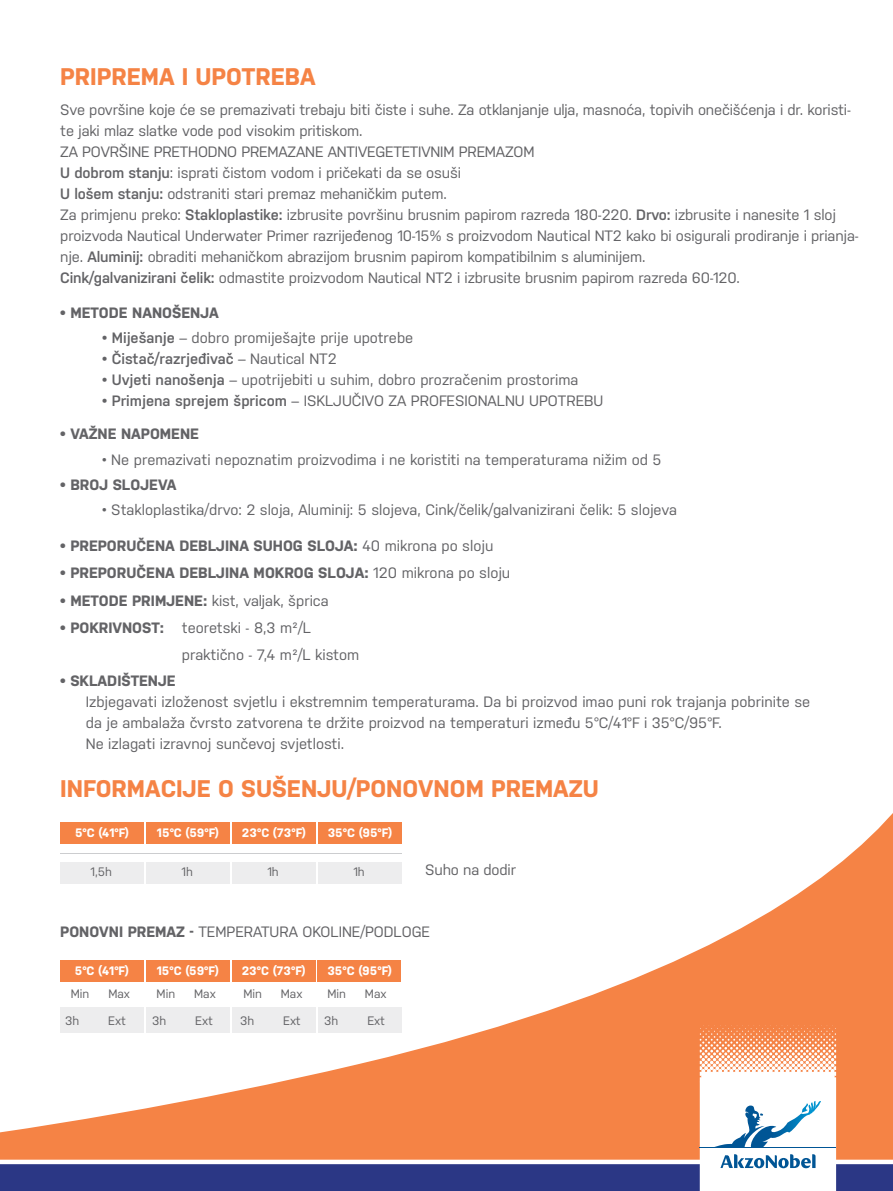
<style>
.page{position:relative;width:893px;height:1191px;background:#fff}
.page>*{position:absolute;margin:0;border:0;box-sizing:border-box;transform-origin:0 0}
.t1{font:700 24px "Nudista";color:#f58345}
.t2{font:15px/21px "Nudista";letter-spacing:-.01em;color:#636366}
.t3{font:700 15px "Nudista";color:#636366}
.t4{font:600 15px "Nudista";color:#636366}
.t5{font:700 12.15px "Nudista";color:#fff}
.t6{font:12.15px "Nudista";color:#636366}
.s1{font-weight:600}
.s2{font-weight:400}
.s3{font-weight:700}
</style>
<div class="page">
<svg style="left:60px;top:813px;width:833px;height:212px"></svg>
<div style="left:61px;top:822px;width:83px;height:22px;background:#f58345"></div>
<div style="left:60px;top:862px;width:83px;height:22px;background:#ededee"></div>
<div style="left:147px;top:822px;width:83px;height:22px;background:#f58345"></div>
<div style="left:146px;top:862px;width:83px;height:22px;background:#ededee"></div>
<div style="left:232px;top:822px;width:83px;height:22px;background:#f58345"></div>
<div style="left:232px;top:862px;width:83px;height:22px;background:#ededee"></div>
<div style="left:318px;top:822px;width:83px;height:22px;background:#f58345"></div>
<div style="left:318px;top:862px;width:83px;height:22px;background:#ededee"></div>
<hr style="left:60px;top:853px;width:341px;height:1px;background:#cccdcf">
<div style="left:60px;top:959px;width:83px;height:22px;background:#f58345"></div>
<div style="left:60px;top:1007px;width:83px;height:25px;background:#ededee"></div>
<div style="left:146px;top:1007px;width:83px;height:25px;background:#ededee"></div>
<div style="left:232px;top:1007px;width:83px;height:25px;background:#ededee"></div>
<div style="left:318px;top:1007px;width:83px;height:25px;background:#ededee"></div>
<div style="left:146px;top:959px;width:83px;height:22px;background:#f58345"></div>
<div style="left:232px;top:959px;width:83px;height:22px;background:#f58345"></div>
<div style="left:318px;top:959px;width:83px;height:22px;background:#f58345"></div>
<svg style="left:0;top:1025px;width:893px;height:166px"></svg>
<hr style="left:700px;top:1147px;width:136px;height:1px;background:#005595">
<h1 class="t1" style="left:60px;top:59px;width:257px">PRIPREMA I UPOTREBA</h1>
<p class="t2" style="left:60px;top:98px;width:800px">Sve površine koje će se premazivati trebaju biti čiste i suhe. Za otklanjanje ulja, masnoća, topivih onečišćenja i dr. koristi&shy;te jaki mlaz slatke vode pod visokim pritiskom.<br>ZA POVRŠINE PRETHODNO PREMAZANE ANTIVEGETETIVNIM PREMAZOM<br><span class="s1">U dobrom stanju</span>: isprati čistom vodom i pričekati da se osuši<br><span class="s1">U lošem stanju:</span> odstraniti stari premaz mehaničkim putem.<br>Za primjenu preko: <span class="s1">Stakloplastike:</span> izbrusite površinu brusnim papirom razreda 180-220. <span class="s1">Drvo:</span> izbrusite i nanesite 1 sloj proizvoda Nautical Underwater Primer razrijeđenog 10-15% s proizvodom Nautical NT2 kako bi osigurali prodiranje i prianja&shy;nje. <span class="s1">Aluminij:</span> obraditi mehaničkom abrazijom brusnim papirom kompatibilnim s aluminijem.<br><span class="s1">Cink/galvanizirani čelik:</span> odmastite proizvodom Nautical NT2 i izbrusite brusnim papirom razreda 60-120.</p>
<p class="t3" style="left:60px;top:302px;width:160px">• METODE NANOŠENJA</p>
<p class="t2" style="left:102px;top:326px;width:313px"><span class="s1">• Miješanje</span> – dobro promiješajte prije upotrebe</p>
<p class="t4" style="left:102px;top:348px;width:236px">• Čistač/razrjeđivač <span class="s2">– Nautical NT2</span></p>
<p class="t2" style="left:102px;top:368px;width:478px"><span class="s1">• Uvjeti nanošenja</span> – upotrijebiti u suhim, dobro prozračenim prostorima</p>
<p class="t2" style="left:102px;top:389px;width:502px"><span class="s1">• Primjena sprejem špricom</span> – ISKLJUČIVO ZA PROFESIONALNU UPOTREBU</p>
<p class="t3" style="left:60px;top:422px;width:140px">• VAŽNE NAPOMENE</p>
<p class="t3" style="left:60px;top:473px;width:118px">• BROJ SLOJEVA</p>
<p class="t2" style="left:102px;top:448px;width:561px">• Ne premazivati nepoznatim proizvodima i ne koristiti na temperaturama nižim od 5</p>
<p class="t2" style="left:102px;top:498px;width:576px">• Stakloplastika/drvo: 2 sloja, Aluminij: 5 slojeva, Cink/čelik/galvanizirani čelik: 5 slojeva</p>
<p class="t3" style="left:60px;top:535px;width:435px">• PREPORUČENA DEBLJINA SUHOG SLOJA: <span class="s2">40 mikrona po sloju</span></p>
<p class="t3" style="left:60px;top:562px;width:452px">• PREPORUČENA DEBLJINA MOKROG SLOJA: <span class="s2">120 mikrona po sloju</span></p>
<p class="t2" style="left:60px;top:588px;width:270px"><span class="s3">• METODE PRIMJENE:</span> kist, valjak, šprica</p>
<p class="t2" style="left:182px;top:612px;width:179px;line-height:27px;text-indent:-122px"><span class="s3">• POKRIVNOST:</span> teoretski - 8,3 m²/L praktično - 7,4 m²/L kistom</p>
<p class="t3" style="left:60px;top:669px;width:117px">• SKLADIŠTENJE</p>
<p class="t2" style="left:86px;top:690px;width:726px">Izbjegavati izloženost svjetlu i ekstremnim temperaturama. Da bi proizvod imao puni rok trajanja pobrinite se da je ambalaža čvrsto zatvorena te držite proizvod na temperaturi između 5°C/41°F i 35°C/95°F.<br>Ne izlagati izravnoj sunčevoj svjetlosti.</p>
<h1 class="t1" style="left:60px;top:771px;width:540px">INFORMACIJE O SUŠENJU/PONOVNOM PREMAZU</h1>
<p class="t5" style="left:75px;top:824px;width:56px">5°C (41°F)</p>
<p class="t6" style="left:90px;top:862px;width:23px">1,5h</p>
<p class="t5" style="left:157px;top:824px;width:64px">15°C (59°F)</p>
<p class="t6" style="left:181px;top:862px;width:13px">1h</p>
<p class="t5" style="left:242px;top:824px;width:66px">23°C (73°F)</p>
<p class="t6" style="left:267px;top:862px;width:13px">1h</p>
<p class="t5" style="left:328px;top:824px;width:66px">35°C (95°F)</p>
<p class="t6" style="left:353px;top:862px;width:13px">1h</p>
<p class="t2" style="left:425px;top:858px;width:92px">Suho na dodir</p>
<p class="t2" style="left:60px;top:919px;width:371px"><span class="s3">PONOVNI PREMAZ -</span> TEMPERATURA OKOLINE/PODLOGE</p>
<p class="t5" style="left:75px;top:961px;width:56px">5°C (41°F)</p>
<p class="t6" style="left:71px;top:984px;width:20px">Min</p>
<p class="t6" style="left:108px;top:984px;width:23px">Max</p>
<p class="t6" style="left:157px;top:984px;width:20px">Min</p>
<p class="t6" style="left:194px;top:984px;width:23px">Max</p>
<p class="t6" style="left:243px;top:984px;width:20px">Min</p>
<p class="t6" style="left:281px;top:984px;width:23px">Max</p>
<p class="t6" style="left:327px;top:984px;width:20px">Min</p>
<p class="t6" style="left:365px;top:984px;width:23px">Max</p>
<p class="t5" style="left:157px;top:961px;width:64px">15°C (59°F)</p>
<p class="t5" style="left:242px;top:961px;width:66px">23°C (73°F)</p>
<p class="t5" style="left:327px;top:961px;width:66px">35°C (95°F)</p>
<p class="t6" style="left:65px;top:1011px;width:16px">3h</p>
<p class="t6" style="left:108px;top:1011px;width:19px">Ext</p>
<p class="t6" style="left:152px;top:1011px;width:16px">3h</p>
<p class="t6" style="left:195px;top:1011px;width:19px">Ext</p>
<p class="t6" style="left:240px;top:1011px;width:16px">3h</p>
<p class="t6" style="left:283px;top:1011px;width:19px">Ext</p>
<p class="t6" style="left:324px;top:1011px;width:16px">3h</p>
<p class="t6" style="left:367px;top:1011px;width:19px">Ext</p>
</div>
